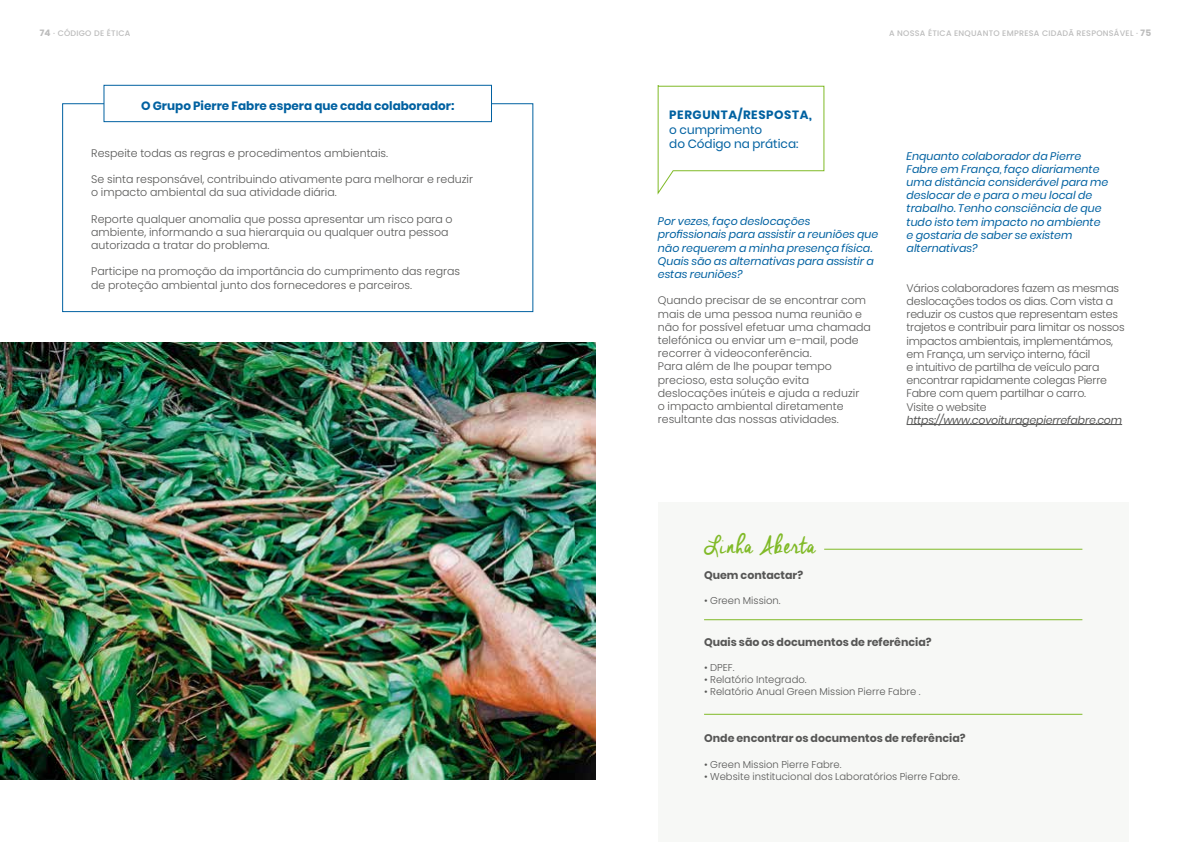
<style>
.page{position:relative;width:1191px;height:842px;background:#fff}
.page>*{position:absolute;margin:0;border:0;box-sizing:border-box;transform-origin:0 0}
.t1{font:30px "Cheddar Jack";letter-spacing:-.005em;color:#80ba27}
.t2{font:12px/14.4px "Poppins";color:#0061a1}
.t3{font:700 12px "Poppins";color:#0061a1}
.t4{font:300 11px/13.2px "Poppins";color:#575756}
.t5{font:italic 11px/13.2px "Poppins";color:#0061a1}
.t6{font:300 11px/13.2px "Poppins";letter-spacing:-.02em;color:#575756}
.t7{font:700 11px "Poppins";color:#575756}
.t8{font:italic 11px "Poppins";letter-spacing:-.02em;color:#575756}
.t9{font:300 10px "Poppins";color:#575756}
.t10{font:500 8px "Poppins";letter-spacing:.03em;color:#bcbcbc}
.s1{font-weight:700;font-size:9px}
.s2{font-weight:700}
</style>
<div class="page">
<div style="left:62px;top:103px;width:471px;height:209px;background:#fff;border:1px solid #0061a1"></div>
<div style="left:104px;top:85px;width:387px;height:37px;background:#fff"></div>
<div style="left:104px;top:85px;width:388px;height:37px;border:1px solid #0061a1"></div>
<img style="left:0;top:342px;width:595px;height:438px">
<svg style="left:657px;top:85px;width:167px;height:110px"></svg>
<hr style="left:906px;top:424px;width:216px;height:1px;background:#575756">
<div style="left:658px;top:502px;width:470px;height:340px;background:#f7f8f6"></div>
<hr style="left:824px;top:549px;width:258px;height:1px;background:#80ba27">
<hr style="left:704px;top:619px;width:378px;height:1px;background:#80ba27">
<hr style="left:704px;top:714px;width:378px;height:1px;background:#80ba27">
<p class="t10" style="left:40px;top:29px;width:92px"><span class="s1">74</span> · CÓDIGO DE ÉTICA</p>
<p class="t10" style="left:889px;top:29px;width:264px">A NOSSA ÉTICA ENQUANTO EMPRESA CIDADÃ RESPONSÁVEL · <span class="s1">75</span></p>
<p class="t3" style="left:141px;top:99px;width:315px">O Grupo Pierre Fabre espera que cada colaborador:</p>
<p class="t4" style="left:91px;top:146px;width:298px">Respeite todas as regras e procedimentos ambientais.</p>
<p class="t4" style="left:91px;top:173px;width:383px">Se sinta responsável, contribuindo ativamente para melhorar e reduzir o impacto ambiental da sua atividade diária.</p>
<p class="t4" style="left:91px;top:212px;width:363px">Reporte qualquer anomalia que possa apresentar um risco para o ambiente, informando a sua hierarquia ou qualquer outra pessoa autorizada a tratar do problema.</p>
<p class="t4" style="left:91px;top:265px;width:370px">Participe na promoção da importância do cumprimento das regras de proteção ambiental junto dos fornecedores e parceiros.</p>
<p class="t2" style="left:669px;top:108px;width:144px"><span class="s2">PERGUNTA/RESPOSTA, </span>o cumprimento<br>do Código na prática:</p>
<p class="t5" style="left:658px;top:215px;width:222px">Por vezes, faço deslocações profissionais para assistir a reuniões que não requerem a minha presença física.<br>Quais são as alternativas para assistir a estas reuniões?</p>
<p class="t4" style="left:658px;top:294px;width:215px">Quando precisar de se encontrar com mais de uma pessoa numa reunião e não for possível efetuar uma chamada telefónica ou enviar um e-mail, pode recorrer à videoconferência.</p>
<p class="t4" style="left:658px;top:360px;width:203px">Para além de lhe poupar tempo precioso, esta solução evita deslocações inúteis e ajuda a reduzir o impacto ambiental diretamente resultante das nossas atividades.</p>
<p class="t5" style="left:906px;top:149px;width:203px">Enquanto colaborador da Pierre<br>Fabre em França, faço diariamente uma distância considerável para me deslocar de e para o meu local de trabalho. Tenho consciência de que tudo isto tem impacto no ambiente e gostaria de saber se existem alternativas?</p>
<p class="t6" style="left:906px;top:281px;width:220px">Vários colaboradores fazem as mesmas deslocações todos os dias. Com vista a reduzir os custos que representam estes trajetos e contribuir para limitar os nossos impactos ambientais, implementámos, em França, um serviço interno, fácil<br>e intuitivo de partilha de veículo para encontrar rapidamente colegas Pierre Fabre com quem partilhar o carro.</p>
<p class="t6" style="left:906px;top:400px;width:81px">Visite o website</p>
<p class="t8" style="left:906px;top:413px;width:217px">https://www.covoituragepierrefabre.com</p>
<p class="t1" style="left:704px;top:529px;width:113px">Linha Aberta</p>
<p class="t7" style="left:704px;top:569px;width:101px">Quem contactar?</p>
<p class="t9" style="left:704px;top:595px;width:78px">• Green Mission.</p>
<p class="t7" style="left:704px;top:635px;width:229px">Quais são os documentos de referência?</p>
<p class="t9" style="left:704px;top:662px;width:32px">• DPEF.</p>
<p class="t9" style="left:704px;top:674px;width:104px">• Relatório Integrado.</p>
<p class="t9" style="left:704px;top:686px;width:218px">• Relatório Anual Green Mission Pierre Fabre .</p>
<p class="t7" style="left:704px;top:732px;width:263px">Onde encontrar os documentos de referência?</p>
<p class="t9" style="left:704px;top:758px;width:139px">• Green Mission Pierre Fabre.</p>
<p class="t9" style="left:704px;top:770px;width:257px">• Website institucional dos Laboratórios Pierre Fabre.</p>
</div>
